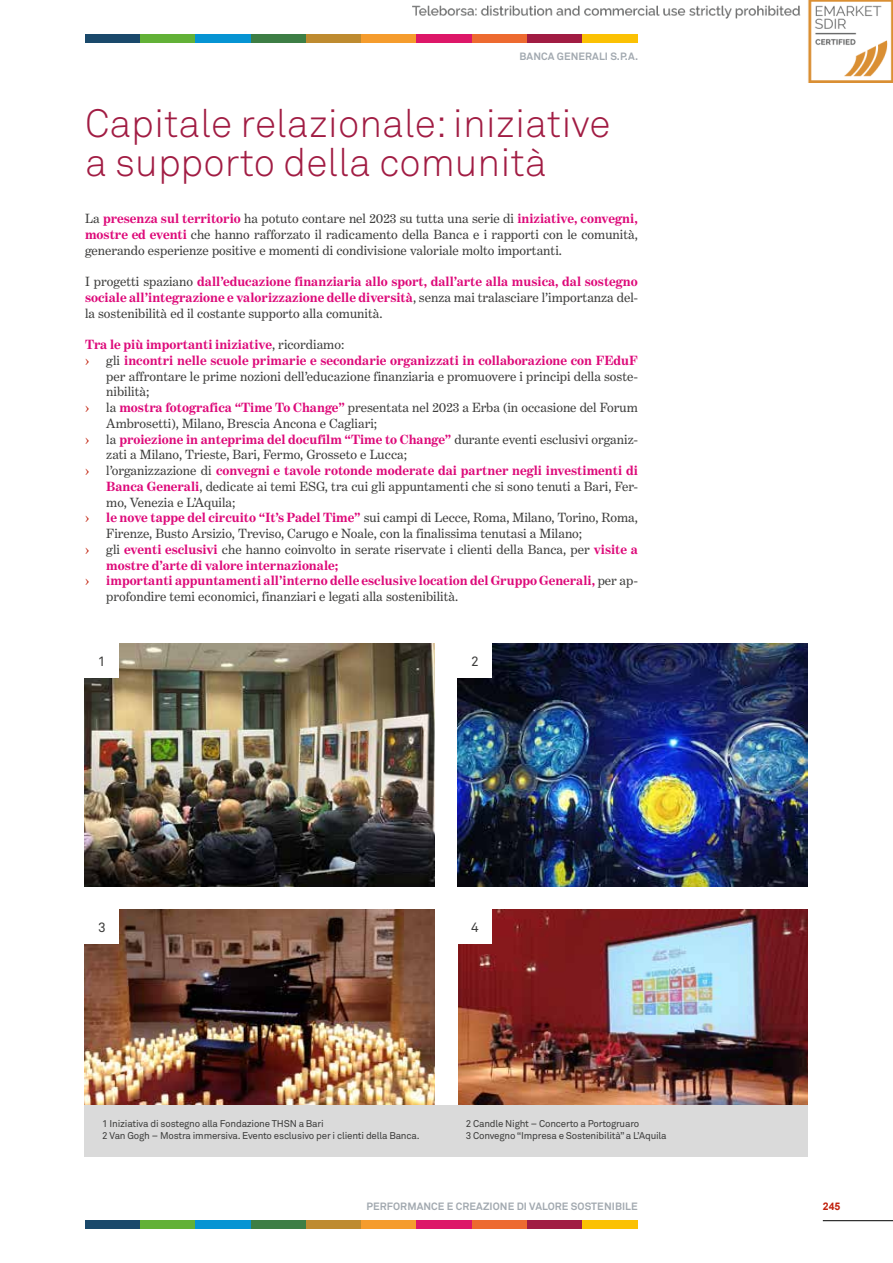
<style>
.page{position:relative;width:893px;height:1263px;background:#fff}
.page>*{position:absolute;margin:0;border:0;box-sizing:border-box;transform-origin:0 0}
.t1{font:300 39px/39px "Akkurat Std";color:#a11c43}
.t2{font:13.5px/15.8px "Benton Modern";color:#3c3c3b}
.t3{font:700 13.5px/15.8px "Benton Modern";color:#dd0979}
.t4{font:13.5px "Benton Modern";color:#c1210d}
.t5{font:13.5px "Akkurat Std";color:#3c3c3b}
.t6{font:700 10.5px "Akkurat Std";letter-spacing:.01em;color:#a2a9b0}
.t7{font:700 10.5px "Arial";color:#c1210d}
.t8{font:9.75px/11.7px "Akkurat Std";letter-spacing:-.02em;color:#3c3c3b}
.s1{font-weight:700;color:#dd0979}
.s2{font-weight:400;color:#3c3c3b}
.s3{font-weight:400;color:#c1210d}
</style>
<div class="page">
<div style="left:85px;top:1220px;width:55px;height:8px;background:#1a496b"></div>
<div style="left:140px;top:1220px;width:56px;height:8px;background:#62b137"></div>
<div style="left:196px;top:1220px;width:55px;height:8px;background:#0694d3"></div>
<div style="left:251px;top:1220px;width:55px;height:8px;background:#3d7e45"></div>
<div style="left:306px;top:1220px;width:55px;height:8px;background:#be8b30"></div>
<div style="left:361px;top:1220px;width:56px;height:8px;background:#f59c2d"></div>
<div style="left:417px;top:1220px;width:55px;height:8px;background:#dd1768"></div>
<div style="left:472px;top:1220px;width:55px;height:8px;background:#ed6a30"></div>
<div style="left:527px;top:1220px;width:56px;height:8px;background:#a11c43"></div>
<div style="left:583px;top:1220px;width:55px;height:8px;background:#fbc103"></div>
<div style="left:85px;top:34px;width:55px;height:9px;background:#1a496b"></div>
<div style="left:140px;top:34px;width:56px;height:9px;background:#62b137"></div>
<div style="left:196px;top:34px;width:55px;height:9px;background:#0694d3"></div>
<div style="left:251px;top:34px;width:55px;height:9px;background:#3d7e45"></div>
<div style="left:306px;top:34px;width:55px;height:9px;background:#be8b30"></div>
<div style="left:361px;top:34px;width:56px;height:9px;background:#f59c2d"></div>
<hr style="left:823px;top:1220px;width:70px;height:1px;background:#000">
<img style="left:458px;top:909px;width:350px;height:196px">
<img style="left:85px;top:643px;width:349px;height:243px">
<img style="left:458px;top:643px;width:349px;height:243px">
<img style="left:85px;top:909px;width:349px;height:196px">
<div style="left:85px;top:1105px;width:723px;height:52px;background:#dadada"></div>
<div style="left:85px;top:909px;width:34px;height:35px;background:#fff"></div>
<div style="left:458px;top:909px;width:34px;height:35px;background:#fff"></div>
<div style="left:458px;top:643px;width:34px;height:34px;background:#fff"></div>
<div style="left:85px;top:643px;width:34px;height:34px;background:#fff"></div>
<img style="left:413px;top:0;width:480px;height:82px">
<p class="t6" style="left:519px;top:50px;width:120px">BANCA GENERALI S.P.A.</p>
<h1 class="t1" style="left:85px;top:104px;width:527px">Capitale relazionale: iniziative a supporto della comunità</h1>
<p class="t2" style="left:85px;top:211px;width:554px;text-align:justify">La <span class="s1">presenza sul territorio</span> ha potuto contare nel 2023 su tutta una serie di <span class="s1">iniziative, convegni, mostre ed eventi</span> che hanno rafforzato il radicamento della Banca e i rapporti con le comunità, generando esperienze positive e momenti di condivisione valoriale molto importanti.</p>
<p class="t3" style="left:85px;top:274px;width:554px;text-align:justify"><span class="s2">I progetti spaziano</span> dall’educazione finanziaria allo sport, dall’arte alla musica, dal sostegno sociale all’integrazione e valorizzazione delle diversità<span class="s2">, senza mai tralasciare l’importanza del&shy;la sostenibilità ed il costante supporto alla comunità.</span></p>
<p class="t3" style="left:85px;top:337px;width:261px">Tra le più importanti iniziative<span class="s2">, ricordiamo: </span><span class="s3">›</span></p>
<p class="t2" style="left:106px;top:352px;width:533px;text-align:justify">gli <span class="s1">incontri nelle scuole primarie e secondarie organizzati in collaborazione con FEduF </span>per affrontare le prime nozioni dell’educazione finanziaria e promuovere i principi della soste&shy;nibilità;</p>
<p class="t4" style="left:85px;top:400px;width:6px">›</p>
<p class="t2" style="left:106px;top:400px;width:533px">la <span class="s1">mostra fotografica “Time To Change”</span> presentata nel 2023 a Erba (in occasione del Forum<br>Ambrosetti), Milano, Brescia Ancona e Cagliari;</p>
<p class="t4" style="left:85px;top:432px;width:6px">›</p>
<p class="t2" style="left:106px;top:431px;width:533px">la <span class="s1">proiezione in anteprima del docufilm “Time to Change”</span> durante eventi esclusivi organiz&shy;zati a Milano, Trieste, Bari, Fermo, Grosseto e Lucca;</p>
<p class="t4" style="left:85px;top:463px;width:6px">›</p>
<p class="t2" style="left:106px;top:463px;width:533px;text-align:justify">l’organizzazione di <span class="s1">convegni e tavole rotonde moderate dai partner negli investimenti di Banca Generali</span>, dedicate ai temi ESG, tra cui gli appuntamenti che si sono tenuti a Bari, Fer&shy;mo, Venezia e L’Aquila;</p>
<p class="t4" style="left:85px;top:510px;width:6px">›</p>
<p class="t2" style="left:106px;top:510px;width:533px"><span class="s1">le nove tappe del circuito “It’s Padel Time”</span> sui campi di Lecce, Roma, Milano, Torino, Roma,<br>Firenze, Busto Arsizio, Treviso, Carugo e Noale, con la finalissima tenutasi a Milano;</p>
<p class="t4" style="left:85px;top:542px;width:6px">›</p>
<p class="t2" style="left:106px;top:541px;width:533px">gli <span class="s1">eventi esclusivi</span> che hanno coinvolto in serate riservate i clienti della Banca, per <span class="s1">visite a mostre d’arte di valore internazionale;</span></p>
<p class="t4" style="left:85px;top:573px;width:6px">›</p>
<p class="t3" style="left:106px;top:573px;width:533px">importanti appuntamenti all’interno delle esclusive location del Gruppo Generali, <span class="s2">per ap&shy;profondire temi economici, finanziari e legati alla sostenibilità.</span></p>
<p class="t5" style="left:98px;top:653px;width:9px">1</p>
<p class="t5" style="left:471px;top:653px;width:9px">2</p>
<p class="t5" style="left:98px;top:919px;width:9px">3</p>
<p class="t5" style="left:471px;top:919px;width:9px">4</p>
<p class="t8" style="left:102px;top:1118px;width:319px">1 Iniziativa di sostegno alla Fondazione THSN a Bari<br>2 Van Gogh – Mostra immersiva. Evento esclusivo per i clienti della Banca.</p>
<p class="t8" style="left:466px;top:1118px;width:202px">2 Candle Night – Concerto a Portogruaro<br>3 Convegno “Impresa e Sostenibilità” a L’Aquila</p>
<p class="t6" style="left:367px;top:1200px;width:273px">PERFORMANCE E CREAZIONE DI VALORE SOSTENIBILE</p>
<p class="t7" style="left:823px;top:1199px;width:19px">245</p>
</div>
